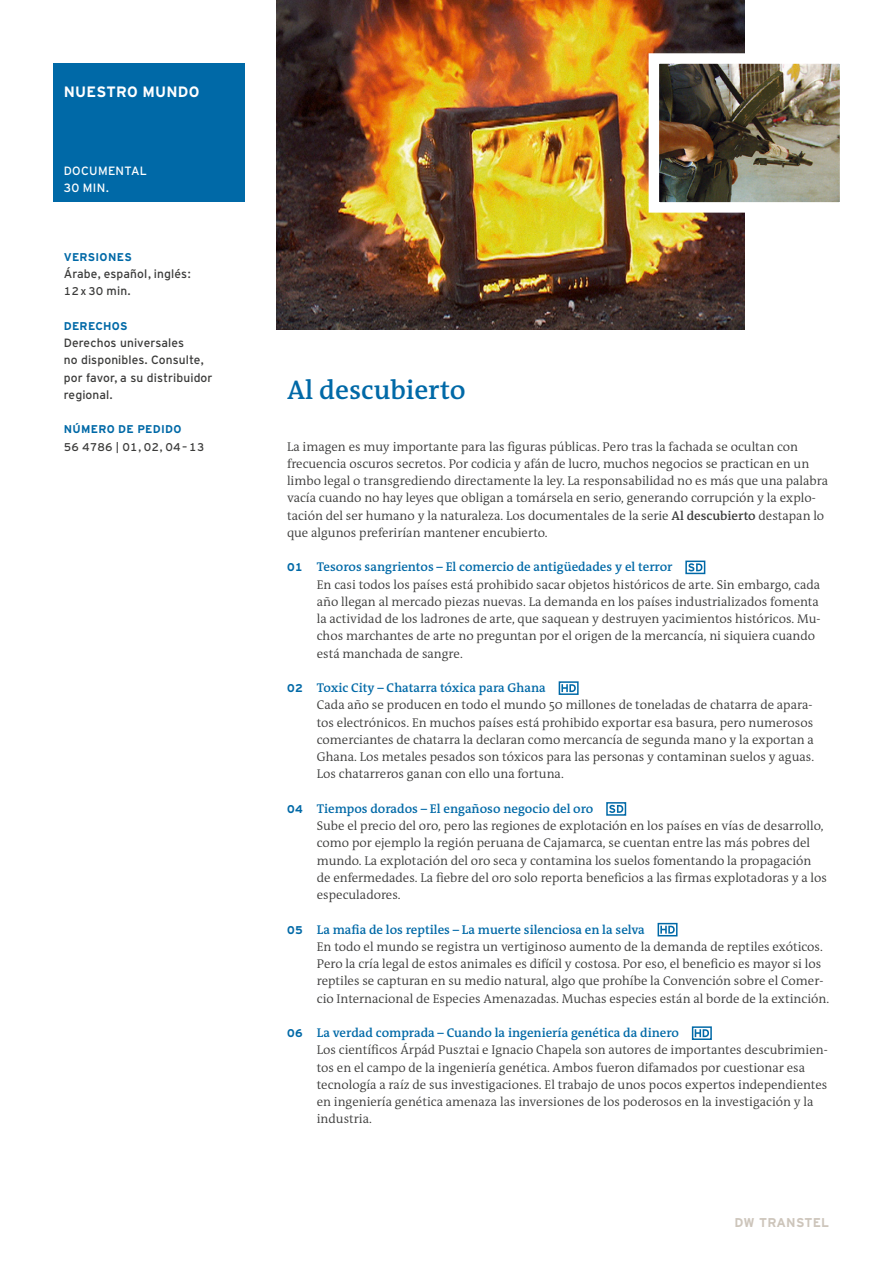
<style>
.page{position:relative;width:893px;height:1263px;background:#fff}
.page>*{position:absolute;margin:0;border:0;box-sizing:border-box;transform-origin:0 0}
.Headline_S{font:600 27px "DW The Antiqua B W6";color:#0069a7}
.Titel_Kategorie{font:700 15px "Interstate DW";letter-spacing:.015em;color:#fff}
.Copy_S_Einzug{font:300 12.75px/17.2px "DW The Antiqua B W4";color:#3b3b3a}
.Copy_S{font:300 12.75px/17.2px "DW The Antiqua B W4";color:#3b3b3a}
.Sub_S{font:600 12.75px "DW The Antiqua B W6";color:#0069a7}
.t1{font:700 12.75px "Interstate DW Line";letter-spacing:.02em;color:#cdc5bb}
.Bestellinfo{font:12px/17.2px "Interstate DW";letter-spacing:.01em;color:#3b3b3a}
.Titel_Sendeformat{font:12px "Interstate DW";letter-spacing:.025em;color:#fff}
.Sub_Versal_S{font:700 11.25px "Interstate DW";letter-spacing:.025em;color:#0069a7}
.Bestellnummer_Inhalt{font:11.25px "Interstate DW Line";letter-spacing:.01em;color:#3b3b3a}
.Bestellinfo-2{font:11.25px "Interstate DW Line";color:#3b3b3a}
.s1{font-size:12px}
.s2{font-family:"DW The Antiqua B W6";font-weight:600}
.s3{font-family:"Interstate DW Line";font-weight:700;font-size:11.25px}
</style>
<div class="page">
<div style="left:53px;top:64px;width:191px;height:138px;background:#0069a7"></div>
<img style="left:276px;top:0;width:468px;height:330px">
<img style="left:643px;top:48px;width:197px;height:170px">
<svg style="left:685px;top:561px;width:20px;height:13px"></svg>
<svg style="left:688px;top:563px;width:14px;height:8px"></svg>
<svg style="left:559px;top:681px;width:20px;height:14px"></svg>
<svg style="left:561px;top:684px;width:15px;height:8px"></svg>
<svg style="left:606px;top:802px;width:20px;height:14px"></svg>
<svg style="left:609px;top:805px;width:14px;height:8px"></svg>
<svg style="left:658px;top:923px;width:19px;height:13px"></svg>
<svg style="left:660px;top:926px;width:15px;height:7px"></svg>
<svg style="left:692px;top:1026px;width:20px;height:14px"></svg>
<svg style="left:695px;top:1029px;width:14px;height:8px"></svg>
<p class="Titel_Kategorie" style="left:64px;top:83px;width:137px">NUESTRO MUNDO</p>
<p class="Titel_Sendeformat" style="left:64px;top:164px;width:85px">DOCUMENTAL</p>
<p class="Titel_Sendeformat" style="left:64px;top:181px;width:47px">30 MIN.</p>
<p class="Sub_Versal_S" style="left:64px;top:251px;width:69px">VERSIONES</p>
<p class="Bestellinfo" style="left:64px;top:265px;width:128px">Árabe, español, inglés:</p>
<p class="Bestellinfo-2" style="left:64px;top:285px;width:68px">12 x 30 <span class="s1">min.</span></p>
<p class="Sub_Versal_S" style="left:64px;top:320px;width:65px">DERECHOS</p>
<p class="Bestellinfo" style="left:64px;top:334px;width:122px">Derechos universales</p>
<p class="Bestellinfo" style="left:64px;top:351px;width:141px">no disponibles. Consulte,</p>
<p class="Bestellinfo" style="left:64px;top:369px;width:150px">por favor, a su distribuidor regional.</p>
<p class="Sub_Versal_S" style="left:64px;top:423px;width:119px">NÚMERO DE PEDIDO</p>
<p class="Bestellnummer_Inhalt" style="left:64px;top:440px;width:142px">56 4786 | 01, 02, 04 – 13</p>
<p class="Headline_S" style="left:287px;top:372px;width:180px">Al descubierto</p>
<p class="Copy_S" style="left:287px;top:438px;width:543px">La imagen es muy importante para las figuras públicas. Pero tras la fachada se ocultan con frecuencia oscuros secretos. Por codicia y afán de lucro, muchos negocios se practican en un limbo legal o transgrediendo directamente la ley. La responsabilidad no es más que una palabra vacía cuando no hay leyes que obligan a tomársela en serio, generando corrupción y la explo&shy;tación del ser humano y la naturaleza. Los documentales de la serie <span class="s2">Al descubierto</span> destapan lo que algunos preferirían mantener encubierto.</p>
<p class="Sub_S" style="left:287px;top:559px;width:387px"><span class="s3">01</span> Tesoros sangrientos – El comercio de antigüedades y el terror</p>
<p class="Copy_S_Einzug" style="left:317px;top:576px;width:505px">En casi todos los países está prohibido sacar objetos históricos de arte. Sin embargo, cada año llegan al mercado piezas nuevas. La demanda en los países industrializados fomenta la actividad de los ladrones de arte, que saquean y destruyen yacimientos históricos. Mu&shy;chos marchantes de arte no preguntan por el origen de la mercancía, ni siquiera cuando está manchada de sangre.</p>
<p class="Sub_S" style="left:287px;top:680px;width:260px"><span class="s3">02</span> Toxic City – Chatarra tóxica para Ghana</p>
<p class="Copy_S_Einzug" style="left:317px;top:696px;width:499px">Cada año se producen en todo el mundo 50 millones de toneladas de chatarra de apara&shy;tos electrónicos. En muchos países está prohibido exportar esa basura, pero numerosos comerciantes de chatarra la declaran como mercancía de segunda mano y la exportan a Ghana. Los metales pesados son tóxicos para las personas y contaminan suelos y aguas.<br>Los chatarreros ganan con ello una fortuna.</p>
<p class="Sub_S" style="left:287px;top:800px;width:308px"><span class="s3">04</span> Tiempos dorados – El engañoso negocio del oro</p>
<p class="Copy_S_Einzug" style="left:317px;top:817px;width:512px">Sube el precio del oro, pero las regiones de explotación en los países en vías de desarrollo, como por ejemplo la región peruana de Cajamarca, se cuentan entre las más pobres del mundo. La explotación del oro seca y contamina los suelos fomentando la propagación de enfermedades. La fiebre del oro solo reporta beneficios a las firmas explotadoras y a los especuladores.</p>
<p class="Sub_S" style="left:287px;top:921px;width:359px"><span class="s3">05</span> La mafia de los reptiles – La muerte silenciosa en la selva</p>
<p class="Copy_S_Einzug" style="left:317px;top:938px;width:514px">En todo el mundo se registra un vertiginoso aumento de la demanda de reptiles exóticos.<br>Pero la cría legal de estos animales es difícil y costosa. Por eso, el beneficio es mayor si los reptiles se capturan en su medio natural, algo que prohíbe la Convención sobre el Comer&shy;cio Internacional de Especies Amenazadas. Muchas especies están al borde de la extinción.</p>
<p class="Sub_S" style="left:287px;top:1025px;width:394px"><span class="s3">06</span> La verdad comprada – Cuando la ingeniería genética da dinero</p>
<p class="Copy_S_Einzug" style="left:317px;top:1041px;width:512px">Los científicos Árpád Pusztai e Ignacio Chapela son autores de importantes descubrimien&shy;tos en el campo de la ingeniería genética. Ambos fueron difamados por cuestionar esa tecnología a raíz de sus investigaciones. El trabajo de unos pocos expertos independientes en ingeniería genética amenaza las inversiones de los poderosos en la investigación y la industria.</p>
<p class="t1" style="left:735px;top:1215px;width:96px">DW TRANSTEL</p>
</div>
